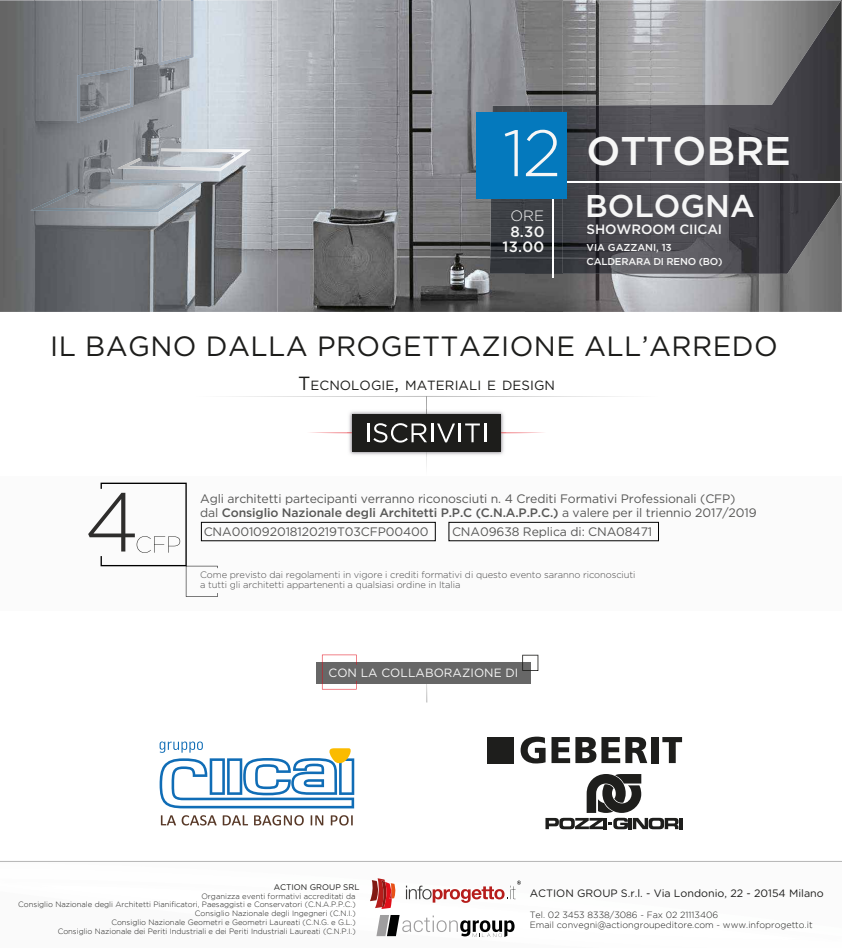
<style>
.page{position:relative;width:842px;height:948px;background:#fff}
.page>*{position:absolute;margin:0;border:0;box-sizing:border-box;transform-origin:0 0}
.t1{font:300 83.2px "Gotham";color:#2e2d2c}
.t2{font:300 65.4px "Gotham";color:#f6f6f6}
.t3{font:500 40px "Gotham";color:#f6f6f6}
.t4{font:500 31.4px "Gotham";color:#f6f6f6}
.t5{font:27.9px "Gotham";letter-spacing:.015em;color:#1d1d1b}
.t6{font:500 14.9px/15.8px "Gotham";color:#f6f6f6;text-align:center}
.t7{font:300 14.9px "Gotham";color:#f6f6f6}
.t8{font:500 13.5px "Gotham";letter-spacing:-.005em;color:#f6f6f6}
.t9{font:13.3px "Gotham";letter-spacing:.005em;color:#1d1d1b}
.t10{font:12.2px/14.7px "Gotham";letter-spacing:-.01em;color:#575756}
.t11{font:12px "Gotham";letter-spacing:.005em;color:#f6f6f6}
.t12{font:10.7px "Gotham Rounded";color:#1e1e1c}
.t13{font:500 10px/14px "Gotham";letter-spacing:-.025em;color:#f6f6f6}
.t14{font:300 9.4px/10.4px "Gotham";letter-spacing:-.01em;color:#4a4949}
.t15{font:300 9px/10.3px "Gotham";color:#1e1e1c}
.t16{font:8.2px "Gotham Rounded";color:#1e1e1c}
.t17{font:300 7.7px/8.8px "Gotham";color:#1e1e1c;text-align:right}
.s1{font-size:19px}
.s2{font-weight:500}
</style>
<div class="page">
<div style="left:0;top:476px;width:842px;height:135px;background:#fbfbfb"></div>
<svg style="left:232px;top:396px;width:390px;height:71px"></svg>
<img style="left:0;top:0;width:490px;height:34px">
<img style="left:278px;top:34px;width:248px;height:278px">
<img style="left:526px;top:274px;width:37px;height:38px">
<img style="left:0;top:1px;width:278px;height:311px">
<img style="left:78px;top:66px;width:55px;height:57px">
<img style="left:159px;top:1px;width:34px;height:64px">
<img style="left:30px;top:180px;width:174px;height:32px">
<img style="left:117px;top:149px;width:134px;height:22px">
<img style="left:563px;top:274px;width:278px;height:38px">
<img style="left:490px;top:0;width:351px;height:274px">
<img style="left:563px;top:1px;width:278px;height:273px">
<hr style="left:567px;top:182px;width:275px;height:1px;background:#fff">
<hr style="left:552px;top:199px;width:1px;height:78px;background:#fff">
<div style="left:476px;top:112px;width:91px;height:87px;background:#0479bd"></div>
<svg style="left:0;top:861px;width:842px;height:47px"></svg>
<svg style="left:376px;top:915px;width:138px;height:22px"></svg>
<svg style="left:426px;top:683px;width:1px;height:19px"></svg>
<div style="left:316px;top:661px;width:214px;height:22px;background:#676767"></div>
<svg style="left:522px;top:654px;width:16px;height:16px"></svg>
<svg style="left:322px;top:654px;width:35px;height:35px"></svg>
<svg style="left:101px;top:482px;width:117px;height:114px"></svg>
<svg style="left:521px;top:736px;width:126px;height:27px"></svg>
<div style="left:652px;top:737px;width:7px;height:26px;background:#1e1e1c"></div>
<svg style="left:662px;top:737px;width:20px;height:26px"></svg>
<div style="left:487px;top:737px;width:26px;height:26px;background:#1e1e1c"></div>
<svg style="left:545px;top:774px;width:137px;height:55px"></svg>
<svg style="left:160px;top:741px;width:194px;height:67px"></svg>
<svg style="left:161px;top:815px;width:15px;height:10px"></svg>
<svg style="left:182px;top:815px;width:35px;height:10px"></svg>
<svg style="left:223px;top:815px;width:25px;height:10px"></svg>
<svg style="left:254px;top:815px;width:50px;height:10px"></svg>
<svg style="left:311px;top:815px;width:12px;height:10px"></svg>
<svg style="left:331px;top:815px;width:22px;height:10px"></svg>
<div style="left:201px;top:522px;width:235px;height:19px;border:1px solid #000"></div>
<div style="left:449px;top:522px;width:210px;height:19px;border:1px solid #000"></div>
<h2 class="t2" style="left:503px;top:112px;width:60px">12</h2>
<h3 class="t7" style="left:510px;top:206px;width:35px">ORE</h3>
<h3 class="t6" style="left:503px;top:223px;width:43px">8.30<br>13.00</h3>
<h3 class="t3" style="left:587px;top:125px;width:206px">OTTOBRE</h3>
<h3 class="t4" style="left:585px;top:185px;width:171px">BOLOGNA</h3>
<h3 class="t8" style="left:587px;top:220px;width:137px">SHOWROOM CIICAI</h3>
<p class="t13" style="left:587px;top:240px;width:137px">VIA GAZZANI, 13<br>CALDERARA DI RENO (BO)</p>
<h3 class="t5" style="left:50px;top:328px;width:729px">IL BAGNO DALLA PROGETTAZIONE ALL’ARREDO</h3>
<h1 class="t1" style="left:84px;top:469px;width:57px">4</h1>
<h3 class="t9" style="left:298px;top:377px;width:259px"><span class="s1">T</span>ECNOLOGIE<span class="s1">,</span> MATERIALI E DESIGN</h3>
<h3 class="t10" style="left:200px;top:490px;width:558px">Agli architetti partecipanti verranno riconosciuti n. 4 Crediti Formativi Professionali (CFP) dal <span class="s2">Consiglio Nazionale degli Architetti P.P.C (C.N.A.P.P.C.)</span> a valere per il triennio 2017/2019</h3>
<h3 class="t10" style="left:204px;top:524px;width:226px">CNA001092018120219T03CFP00400</h3>
<h3 class="t10" style="left:452px;top:524px;width:202px">CNA09638 Replica di: CNA08471</h3>
<p class="t14" style="left:200px;top:569px;width:437px">Come previsto dai regolamenti in vigore i crediti formativi di questo evento saranno riconosciuti a tutti gli architetti appartenenti a qualsiasi ordine in Italia</p>
<h3 class="t11" style="left:328px;top:665px;width:191px">CON LA COLLABORAZIONE DI</h3>
<p class="t16" style="left:274px;top:881px;width:87px">ACTION GROUP SRL</p>
<p class="t17" style="left:18px;top:891px;width:339px">Organizza eventi formativi accreditati da<br>Consiglio Nazionale degli Architetti Pianificatori, Paesaggisti e Conservatori (C.N.A.P.P.C.)<br>Consiglio Nazionale degli Ingegneri (C.N.I.)<br>Consiglio Nazionale Geometri e Geometri Laureati (C.N.G. e G.L.)<br>Consiglio Nazionale dei Periti Industriali e dei Periti Industriali Laureati (C.N.P.I.)</p>
<h3 class="t12" style="left:530px;top:886px;width:295px">ACTION GROUP S.r.l. - Via Londonio, 22 - 20154 Milano</h3>
<p class="t15" style="left:530px;top:909px;width:284px">Tel. 02 3453 8338/3086 - Fax 02 21113406<br>Email convegni@actiongroupeditore.com - www.infoprogetto.it</p>
</div>
